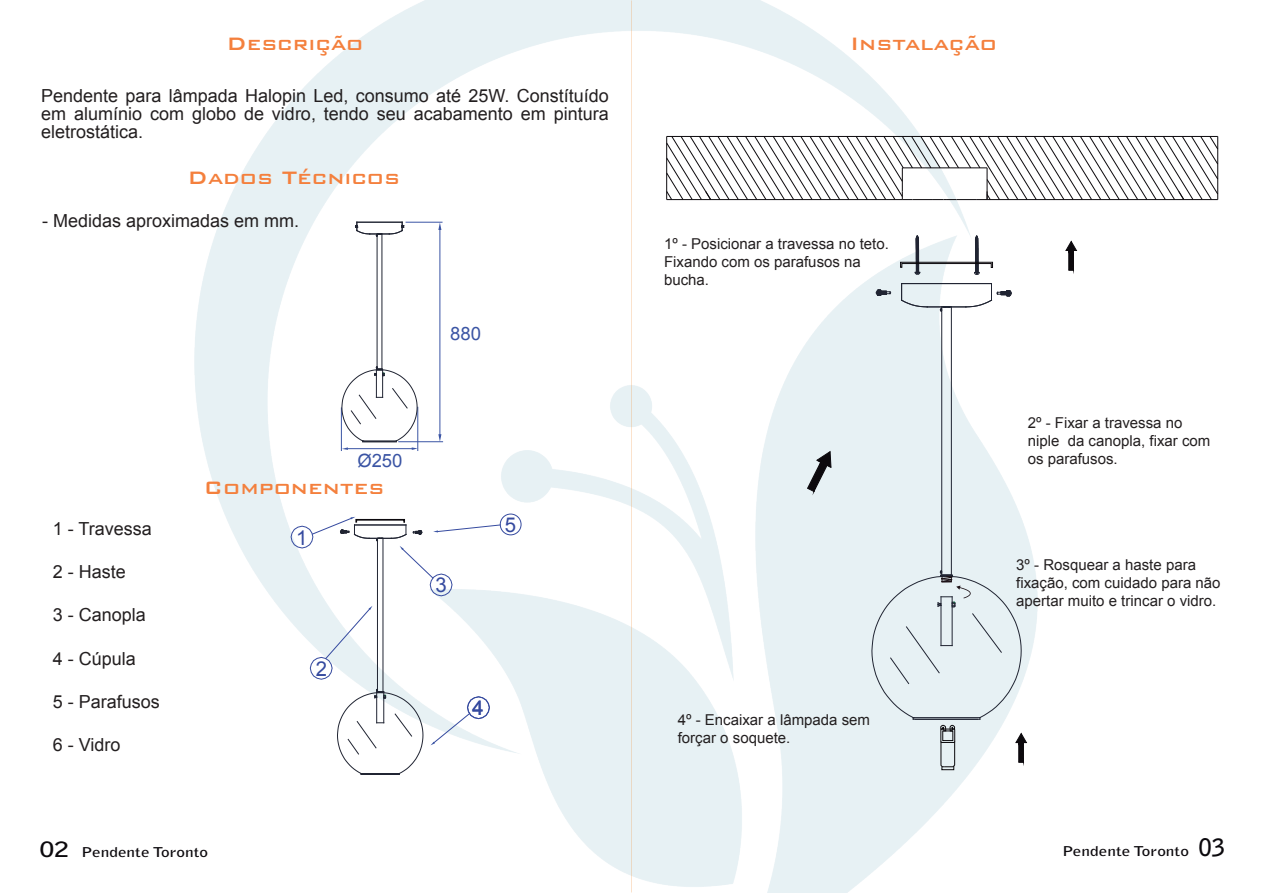
<style>
.page{position:relative;width:1263px;height:893px;background:#fff}
.page>*{position:absolute;margin:0;border:0;box-sizing:border-box;transform-origin:0 0}
.t1{font:500 24px "Bank Gothic BT";color:#f4803d}
.t2{font:20.4px "Arial";color:#354a9f}
.t3{font:18.45px "Arial";letter-spacing:-.01em;color:#3a54a4}
.t4{font:18px/18px "Arial";color:#231f20;text-align:justify}
.t5{font:15px/18px "Arial";color:#231f20}
.t6{font:700 13.5px "Bell Gothic Std";color:#0c090d;scale:1.28 1}
.s1{font-size:21px}
.s2{font-size:24px;color:#0b090d}
</style>
<div class="page">
<img style="left:194px;top:0;width:844px;height:893px">
<svg style="left:430px;top:696px;width:60px;height:49px"></svg>
<svg style="left:666px;top:136px;width:552px;height:64px"></svg>
<svg style="left:807px;top:451px;width:24px;height:43px"></svg>
<svg style="left:1065px;top:241px;width:12px;height:32px"></svg>
<svg style="left:1015px;top:733px;width:12px;height:32px"></svg>
<div style="left:500px;top:514px;width:21px;height:21px;border:1px solid #354a9f;border-radius:50%"></div>
<svg style="left:310px;top:606px;width:62px;height:74px"></svg>
<hr style="left:341px;top:407px;width:1px;height:44px;background:#3a54a4">
<hr style="left:417px;top:407px;width:1px;height:44px;background:#3a54a4">
<svg style="left:438px;top:223px;width:3px;height:7px"></svg>
<svg style="left:438px;top:434px;width:3px;height:7px"></svg>
<hr style="left:440px;top:229px;width:1px;height:208px;background:#3a54a4">
<hr style="left:398px;top:441px;width:45px;height:1px;background:#3a54a4">
<hr style="left:406px;top:222px;width:36px;height:1px;background:#3a54a4">
<hr style="left:377px;top:234px;width:1px;height:135px;background:#202432">
<hr style="left:382px;top:234px;width:1px;height:135px;background:#202432">
<svg style="left:355px;top:222px;width:49px;height:15px"></svg>
<hr style="left:357px;top:222px;width:45px;height:1px;background:#202432">
<hr style="left:941px;top:307px;width:1px;height:268px;background:#202432">
<hr style="left:951px;top:307px;width:1px;height:268px;background:#202432">
<hr style="left:913px;top:719px;width:67px;height:1px;background:#202432">
<svg style="left:940px;top:308px;width:11px;height:4px"></svg>
<hr style="left:927px;top:307px;width:39px;height:1px;background:#202432">
<svg style="left:901px;top:284px;width:27px;height:23px"></svg>
<hr style="left:901px;top:283px;width:90px;height:1px;background:#202432">
<svg style="left:900px;top:236px;width:93px;height:39px"></svg>
<svg style="left:965px;top:284px;width:46px;height:23px"></svg>
<svg style="left:876px;top:290px;width:15px;height:6px"></svg>
<svg style="left:341px;top:366px;width:77px;height:84px"></svg>
<hr style="left:377px;top:538px;width:1px;height:154px;background:#202432">
<hr style="left:383px;top:538px;width:1px;height:154px;background:#202432">
<hr style="left:361px;top:774px;width:38px;height:1px;background:#202432">
<svg style="left:291px;top:517px;width:210px;height:79px"></svg>
<hr style="left:354px;top:525px;width:52px;height:1px;background:#202432">
<svg style="left:337px;top:689px;width:86px;height:85px"></svg>
<svg style="left:940px;top:725px;width:15px;height:45px"></svg>
<svg style="left:871px;top:570px;width:150px;height:149px"></svg>
<h1 class="t1" style="left:226px;top:31px;width:138px">Descrição</h1>
<p class="t4" style="left:41px;top:87px;width:569px">Pendente para lâmpada Halopin Led, consumo até 25W. Constítuído em alumínio com globo de vidro, tendo seu acabamento em pintura eletrostática.</p>
<h1 class="t1" style="left:187px;top:164px;width:214px">Dados Técnicos</h1>
<p class="t4" style="left:42px;top:212px;width:259px">- Medidas aproximadas em mm.</p>
<p class="t3" style="left:450px;top:321px;width:32px">880</p>
<p class="t4" style="left:53px;top:520px;width:101px">1 - Travessa</p>
<p class="t4" style="left:53px;top:563px;width:75px">2 - Haste</p>
<p class="t4" style="left:53px;top:606px;width:95px">3 - Canopla</p>
<p class="t4" style="left:53px;top:649px;width:85px">4 - Cúpula</p>
<p class="t4" style="left:53px;top:693px;width:109px">5 - Parafusos</p>
<p class="t4" style="left:53px;top:736px;width:69px">6 - Vidro</p>
<p class="t3" style="left:357px;top:449px;width:47px">Ø250</p>
<h1 class="t1" style="left:204px;top:474px;width:182px">Componentes</h1>
<h2 class="t2" style="left:296px;top:524px;width:13px">1</h2>
<h2 class="t2" style="left:316px;top:655px;width:13px">2</h2>
<h2 class="t2" style="left:436px;top:571px;width:13px">3</h2>
<h2 class="t2" style="left:505px;top:511px;width:13px">5</h2>
<h2 class="t2" style="left:472px;top:694px;width:13px">4</h2>
<h1 class="t1" style="left:850px;top:31px;width:149px">Instalação</h1>
<p class="t5" style="left:664px;top:235px;width:226px">1º - Posicionar a travessa no teto.<br>Fixando com os parafusos na bucha.</p>
<p class="t5" style="left:678px;top:710px;width:194px">4º - Encaixar a lâmpada sem forçar o soquete.</p>
<p class="t5" style="left:1028px;top:414px;width:184px">2º - Fixar a travessa no niple da canopla, fixar com os parafusos.</p>
<p class="t5" style="left:1016px;top:556px;width:206px">3º - Rosquear a haste para fixação, com cuidado para não apertar muito e trincar o vidro.</p>
<p class="t6" style="left:39px;top:843px;width:133px"><span class="s1">02</span> Pendente Toronto</p>
<p class="t6" style="left:1062px;top:843px;width:129px">Pendente Toronto <span class="s2">03</span></p>
</div>
